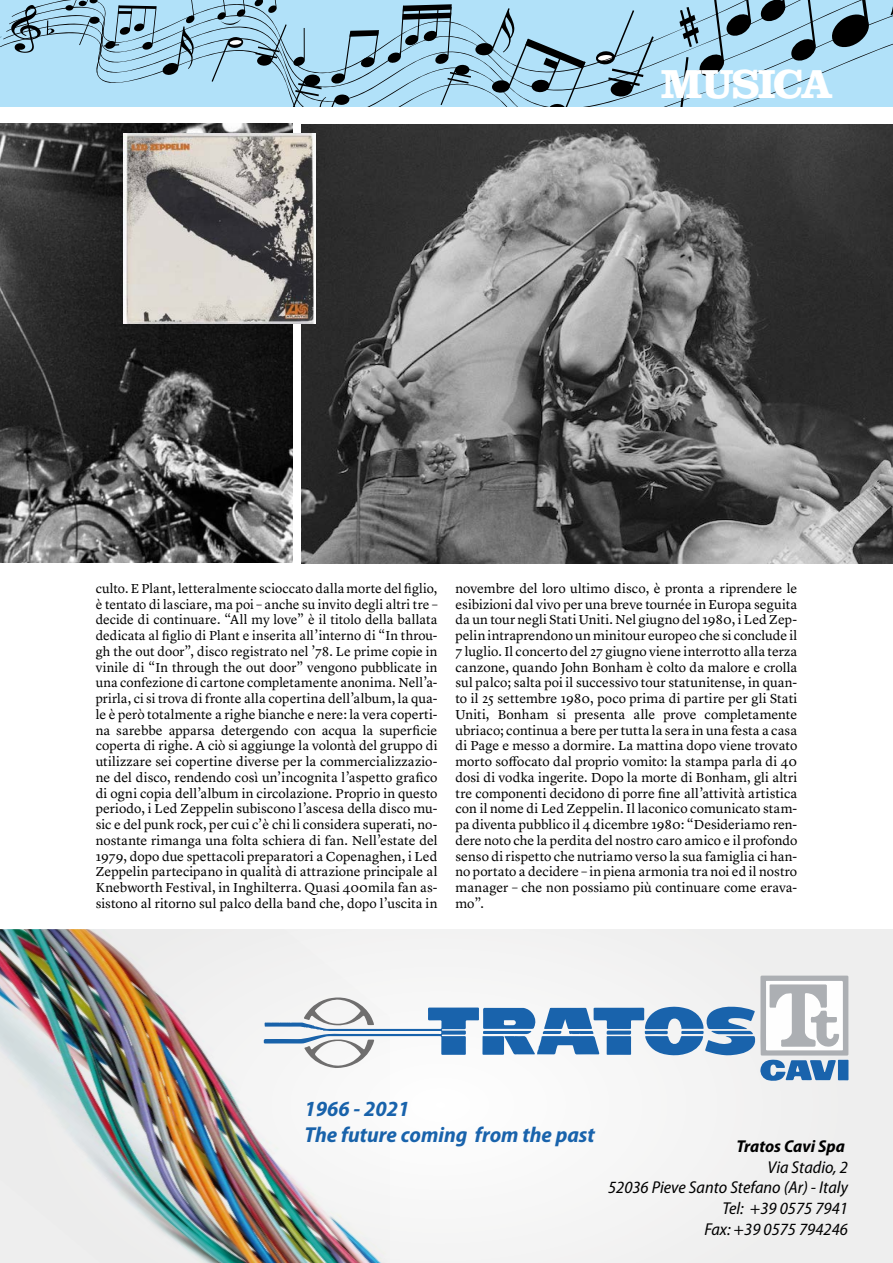
<style>
.page{position:relative;width:893px;height:1263px;background:#fff}
.page>*{position:absolute;margin:0;border:0;box-sizing:border-box;transform-origin:0 0}
.t1{font:700 42px "Clarendon LT Std";letter-spacing:-.055em;color:#fff}
.t2{font:italic 700 semi-condensed 21.75px/26.1px "Myriad Pro";color:#1963ac}
.t3{font:italic semi-condensed 17.25px/20.7px "Myriad Pro";color:#000;text-align:right}
.t4{font:italic 700 semi-condensed 17.25px "Myriad Pro";color:#000}
.t5{font:13.5px/15.8px "Lyon Text";color:#000;text-align:justify}
.t6{font:700 10.5px "Clarendon LT Std";color:#000}
</style>
<div class="page">
<svg style="left:884px;top:0;width:9px;height:13px"></svg>
<svg style="left:6px;top:0;width:878px;height:106px;background:#a9d7ee"></svg>
<svg style="left:9px;top:0;width:860px;height:92px;background:#9bc5da"></svg>
<svg style="left:12px;top:0;width:842px;height:77px;background:#97c0d5"></svg>
<div style="left:0;top:929px;width:893px;height:334px;background:#f3f3f3"></div>
<svg style="left:390px;top:975px;width:458px;height:106px"></svg>
<img style="left:0;top:929px;width:390px;height:334px">
<img style="left:0;top:123px;width:292px;height:439px">
<img style="left:301px;top:124px;width:592px;height:439px">
<img style="left:123px;top:134px;width:192px;height:189px">
<h1 class="t1" style="left:661px;top:59px;width:174px">MUSICA</h1>
<p class="t5" style="left:96px;top:579px;width:343px">culto. E Plant, letteralmente scioccato dalla morte del figlio, è tentato di lasciare, ma poi – anche su invito degli altri tre – decide di continuare. “All my love” è il titolo della ballata dedicata al figlio di Plant e inserita all’interno di “In throu&shy;gh the out door”, disco registrato nel ’78. Le prime copie in vinile di “In through the out door” vengono pubblicate in una confezione di cartone completamente anonima. Nell’a&shy;prirla, ci si trova di fronte alla copertina dell’album, la qua&shy;le è però totalmente a righe bianche e nere: la vera coperti&shy;na sarebbe apparsa detergendo con acqua la superficie coperta di righe. A ciò si aggiunge la volontà del gruppo di utilizzare sei copertine diverse per la commercializzazio&shy;ne del disco, rendendo così un’incognita l’aspetto grafico di ogni copia dell’album in circolazione. Proprio in questo periodo, i Led Zeppelin subiscono l’ascesa della disco mu&shy;sic e del punk rock, per cui c’è chi li considera superati, no&shy;nostante rimanga una folta schiera di fan. Nell’estate del 1979, dopo due spettacoli preparatori a Copenaghen, i Led Zeppelin partecipano in qualità di attrazione principale al Knebworth Festival, in Inghilterra. Quasi 400mila fan as&shy;sistono al ritorno sul palco della band che, dopo l’uscita in</p>
<p class="t5" style="left:455px;top:579px;width:343px">novembre del loro ultimo disco, è pronta a riprendere le esibizioni dal vivo per una breve tournée in Europa seguita da un tour negli Stati Uniti. Nel giugno del 1980, i Led Zep&shy;pelin intraprendono un minitour europeo che si conclude il 7 luglio. Il concerto del 27 giugno viene interrotto alla terza canzone, quando John Bonham è colto da malore e crolla sul palco; salta poi il successivo tour statunitense, in quan&shy;to il 25 settembre 1980, poco prima di partire per gli Stati Uniti, Bonham si presenta alle prove completamente ubriaco; continua a bere per tutta la sera in una festa a casa di Page e messo a dormire. La mattina dopo viene trovato morto soffocato dal proprio vomito: la stampa parla di 40 dosi di vodka ingerite. Dopo la morte di Bonham, gli altri tre componenti decidono di porre fine all’attività artistica con il nome di Led Zeppelin. Il laconico comunicato stam&shy;pa diventa pubblico il 4 dicembre 1980: “Desideriamo ren&shy;dere noto che la perdita del nostro caro amico e il profondo senso di rispetto che nutriamo verso la sua famiglia ci han&shy;no portato a decidere – in piena armonia tra noi ed il nostro manager – che non possiamo più continuare come erava&shy;mo”.</p>
<h2 class="t2" style="left:304px;top:1096px;width:292px">1966 - 2021<br>The future coming from the past</h2>
<p class="t4" style="left:736px;top:1137px;width:110px">Tratos Cavi Spa</p>
<p class="t3" style="left:608px;top:1157px;width:241px">Via Stadio, 2<br>52036 Pieve Santo Stefano (Ar) - Italy<br>Tel: +39 0575 7941<br>Fax: +39 0575 794246</p>
<p class="t6" style="left:815px;top:1225px;width:14px">37</p>
</div>
